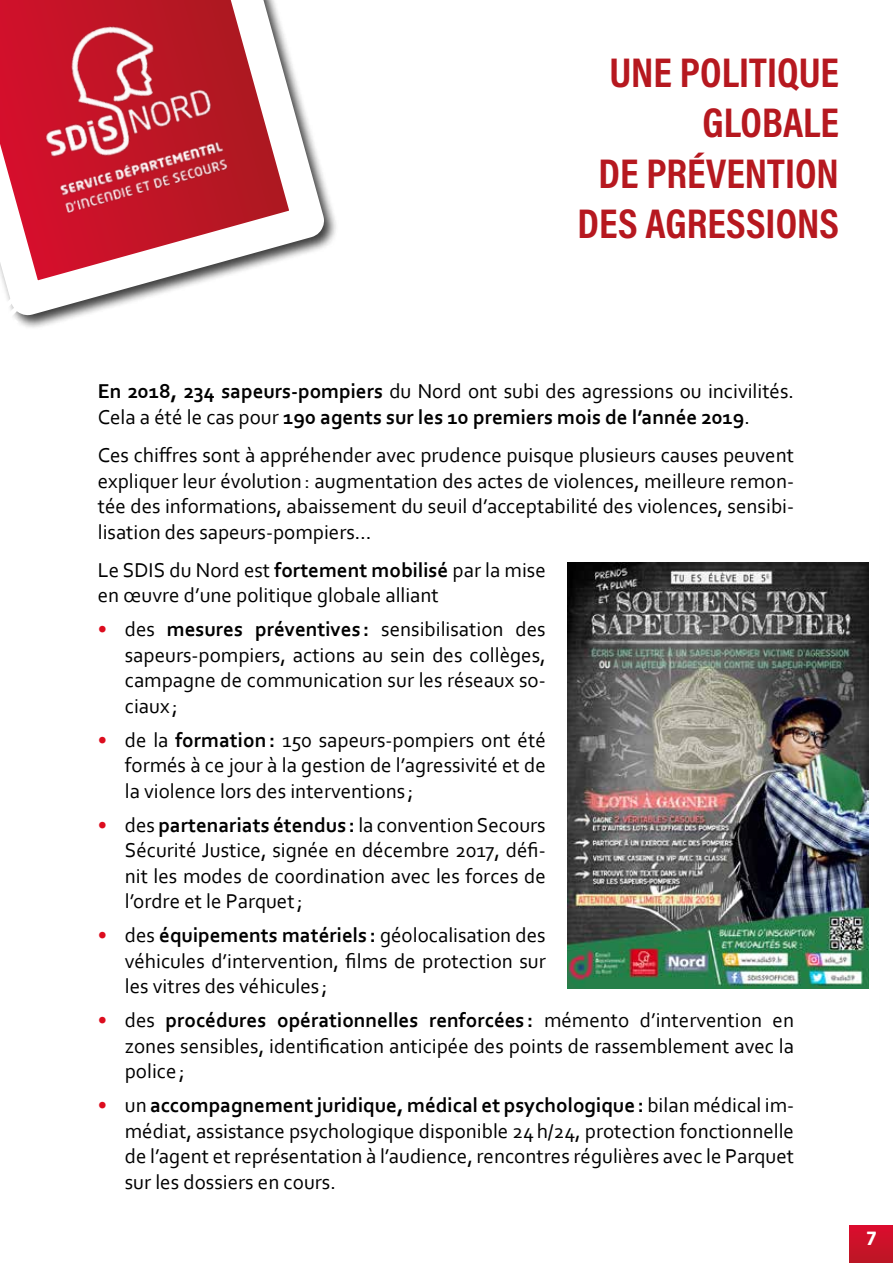
<style>
.page{position:relative;width:893px;height:1263px;background:#fff}
.page>*{position:absolute;margin:0;border:0;box-sizing:border-box;transform-origin:0 0}
.t1{font:42px/50.4px "Acumin Variable Concept";letter-spacing:-.14em;color:#b6181f;text-align:right}
.t2{font:21px/25.5px "Corbel";color:#000;text-align:justify}
.t3{font:700 21px/25.5px "Corbel";color:#000}
.t4{font:700 18px "Neo Sans";color:#fff}
.s1{font-weight:400}
.s2{font-weight:700}
.s3{color:#dc0c1e}
</style>
<div class="page">
<svg style="left:850px;top:1226px;width:43px;height:37px;background:#ca1129"></svg>
<svg style="left:0;top:0;width:336px;height:328px"></svg>
<img style="left:5px;top:0;width:241px;height:230px">
<svg style="left:0;top:289px;width:23px;height:39px"></svg>
<img style="left:567px;top:562px;width:301px;height:426px">
<h1 class="t1" style="left:578px;top:45px;width:271px">UNE POLITIQUE<br>GLOBALE<br>DE PRÉVENTION<br>DES AGRESSIONS</h1>
<p class="t3" style="left:98px;top:378px;width:698px">En 2018, 234 sapeurs-pompiers <span class="s1">du Nord ont subi des agressions ou incivilités.<br>Cela a été le cas pour</span> 190 agents sur les 10 premiers mois de l’année 2019<span class="s1">.</span></p>
<p class="t2" style="left:98px;top:442px;width:698px">Ces chiffres sont à appréhender avec prudence puisque plusieurs causes peuvent expliquer leur évolution: augmentation des actes de violences, meilleure remon&shy;tée des informations, abaissement du seuil d’acceptabilité des violences, sensibi&shy;lisation des sapeurs-pompiers…</p>
<p class="t2" style="left:98px;top:557px;width:449px">Le SDIS du Nord est <span class="s2">fortement mobilisé</span> par la mise en œuvre d’une politique globale alliant</p>
<p class="t2" style="left:125px;top:616px;width:422px;text-indent:-27px"><span class="s3">•</span> des <span class="s2">mesures préventives :</span> sensibilisation des sapeurs-pompiers, actions au sein des collèges, campagne de communication sur les réseaux so&shy;ciaux ;</p>
<p class="t2" style="left:125px;top:727px;width:422px;text-indent:-27px"><span class="s3">•</span> de la <span class="s2">formation:</span> 150 sapeurs-pompiers ont été formés à ce jour à la gestion de l’agressivité et de la violence lors des interventions ;</p>
<p class="t2" style="left:125px;top:812px;width:422px;text-indent:-27px"><span class="s3">•</span> des <span class="s2">partenariats étendus :</span> la convention Secours Sécurité Justice, signée en décembre 2017, défi&shy;nit les modes de coordination avec les forces de l’ordre et le Parquet;</p>
<p class="t2" style="left:125px;top:922px;width:422px;text-indent:-27px"><span class="s3">•</span> des <span class="s2">équipements matériels :</span> géolocalisation des véhicules d’intervention, films de protection sur les vitres des véhicules ;</p>
<p class="t2" style="left:125px;top:1007px;width:671px;text-indent:-27px"><span class="s3">•</span> des <span class="s2">procédures opérationnelles renforcées :</span> mémento d’intervention en zones sensibles, identification anticipée des points de rassemblement avec la police ;</p>
<p class="t2" style="left:125px;top:1092px;width:671px;text-indent:-27px"><span class="s3">•</span> un <span class="s2">accompagnement juridique, médical et psychologique:</span> bilan médical im&shy;médiat, assistance psychologique disponible 24h/24, protection fonctionnelle de l’agent et représentation à l’audience, rencontres régulières avec le Parquet sur les dossiers en cours.</p>
<p class="t4" style="left:866px;top:1231px;width:13px">7</p>
</div>
